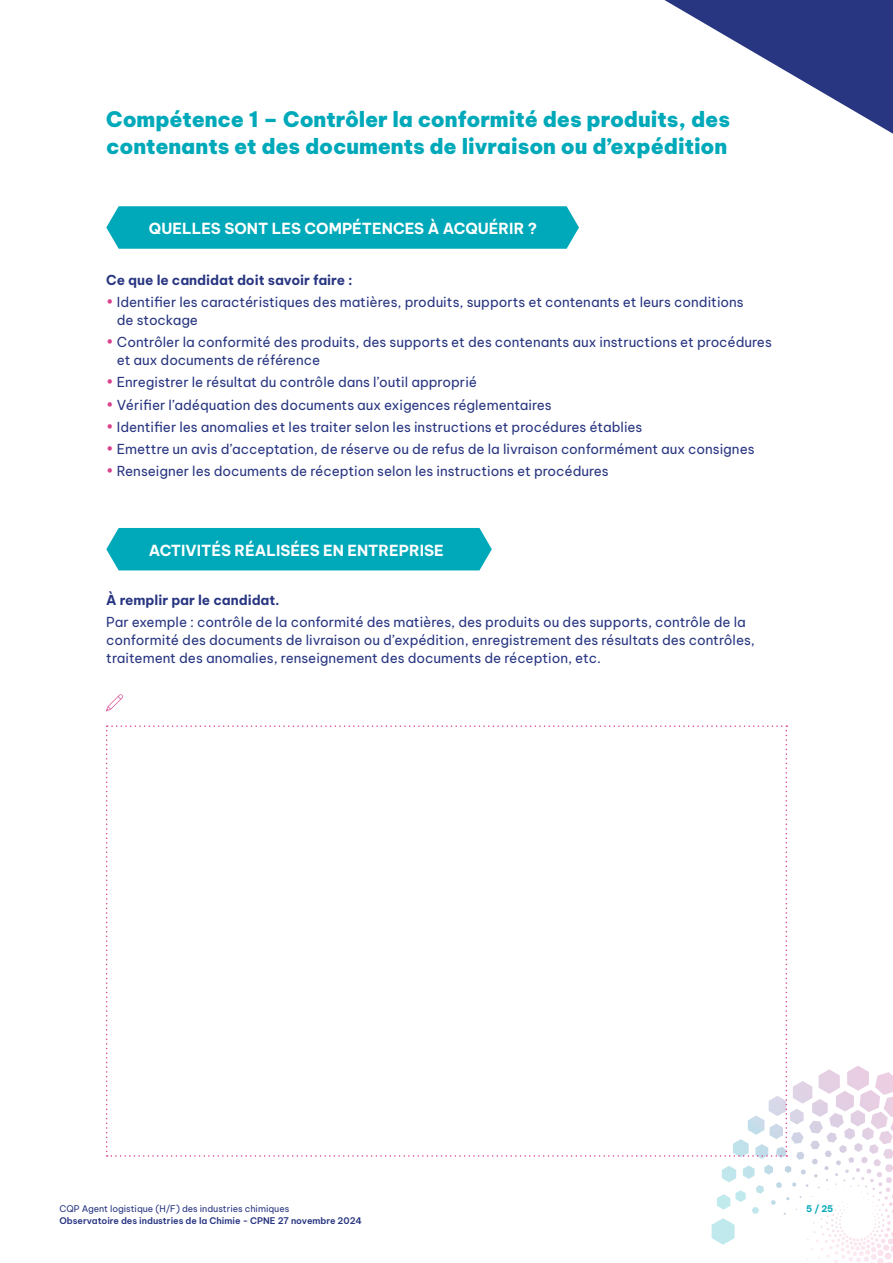
<style>
.page{position:relative;width:893px;height:1263px;background:#fff}
.page>*{position:absolute;margin:0;border:0;box-sizing:border-box;transform-origin:0 0}
.t1{font:900 21px/27px "Be Vietnam Pro";color:#00a9b9}
.t2{font:700 15px "Be Vietnam Pro";color:#fff}
.t3{font:13.5px/18px "Be Vietnam Pro";color:#283581}
.t4{font:700 13.5px "Be Vietnam Pro";letter-spacing:-.005em;color:#283581}
.t5{font:600 9px "Be Vietnam Pro";color:#283581}
.t6{font:9px "Be Vietnam Pro";color:#283581}
.t7{font:700 9px "Be Vietnam Pro";color:#00a9b9}
.s1{color:#da4290}
</style>
<div class="page">
<svg style="left:712px;top:1218px;width:23px;height:27px"></svg>
<img style="left:722px;top:1066px;width:171px;height:122px">
<svg style="left:664px;top:0;width:229px;height:134px"></svg>
<svg style="left:106px;top:206px;width:473px;height:43px;background:#09acbb"></svg>
<div style="left:106px;top:528px;width:386px;height:42px;background:#00a9b9"></div>
<svg style="left:106px;top:694px;width:17px;height:17px"></svg>
<svg style="left:106px;top:725px;width:681px;height:432px"></svg>
<h1 class="t1" style="left:106px;top:104px;width:625px">Compétence 1 – Contrôler la conformité des produits, des contenants et des documents de livraison ou d’expédition</h1>
<p class="t2" style="left:149px;top:216px;width:390px">QUELLES SONT LES COMPÉTENCES À ACQUÉRIR ?</p>
<p class="t4" style="left:106px;top:268px;width:248px">Ce que le candidat doit savoir faire :</p>
<p class="t3" style="left:117px;top:291px;width:629px;text-indent:-10px"><span class="s1">•</span> Identifier les caractéristiques des matières, produits, supports et contenants et leurs conditions de stockage</p>
<p class="t3" style="left:117px;top:332px;width:657px;text-indent:-10px"><span class="s1">•</span> Contrôler la conformité des produits, des supports et des contenants aux instructions et procédures et aux documents de référence</p>
<p class="t3" style="left:106px;top:372px;width:372px"><span class="s1">•</span> Enregistrer le résultat du contrôle dans l’outil approprié</p>
<p class="t3" style="left:106px;top:394px;width:447px"><span class="s1">•</span> Vérifier l’adéquation des documents aux exigences réglementaires</p>
<p class="t3" style="left:106px;top:416px;width:538px"><span class="s1">•</span> Identifier les anomalies et les traiter selon les instructions et procédures établies</p>
<p class="t3" style="left:106px;top:439px;width:650px"><span class="s1">•</span> Emettre un avis d’acceptation, de réserve ou de refus de la livraison conformément aux consignes</p>
<p class="t3" style="left:106px;top:461px;width:504px"><span class="s1">•</span> Renseigner les documents de réception selon les instructions et procédures</p>
<p class="t2" style="left:149px;top:537px;width:296px">ACTIVITÉS RÉALISÉES EN ENTREPRISE</p>
<p class="t4" style="left:106px;top:589px;width:175px">À remplir par le candidat.</p>
<p class="t3" style="left:106px;top:612px;width:650px">Par exemple : contrôle de la conformité des matières, des produits ou des supports, contrôle de la conformité des documents de livraison ou d’expédition, enregistrement des résultats des contrôles, traitement des anomalies, renseignement des documents de réception, etc.</p>
<p class="t6" style="left:60px;top:1202px;width:231px">CQP Agent logistique (H/F) des industries chimiques</p>
<p class="t5" style="left:60px;top:1213px;width:304px">Observatoire des industries de la Chimie - CPNE 27 novembre 2024</p>
<p class="t7" style="left:806px;top:1201px;width:29px">5 / 25</p>
</div>
